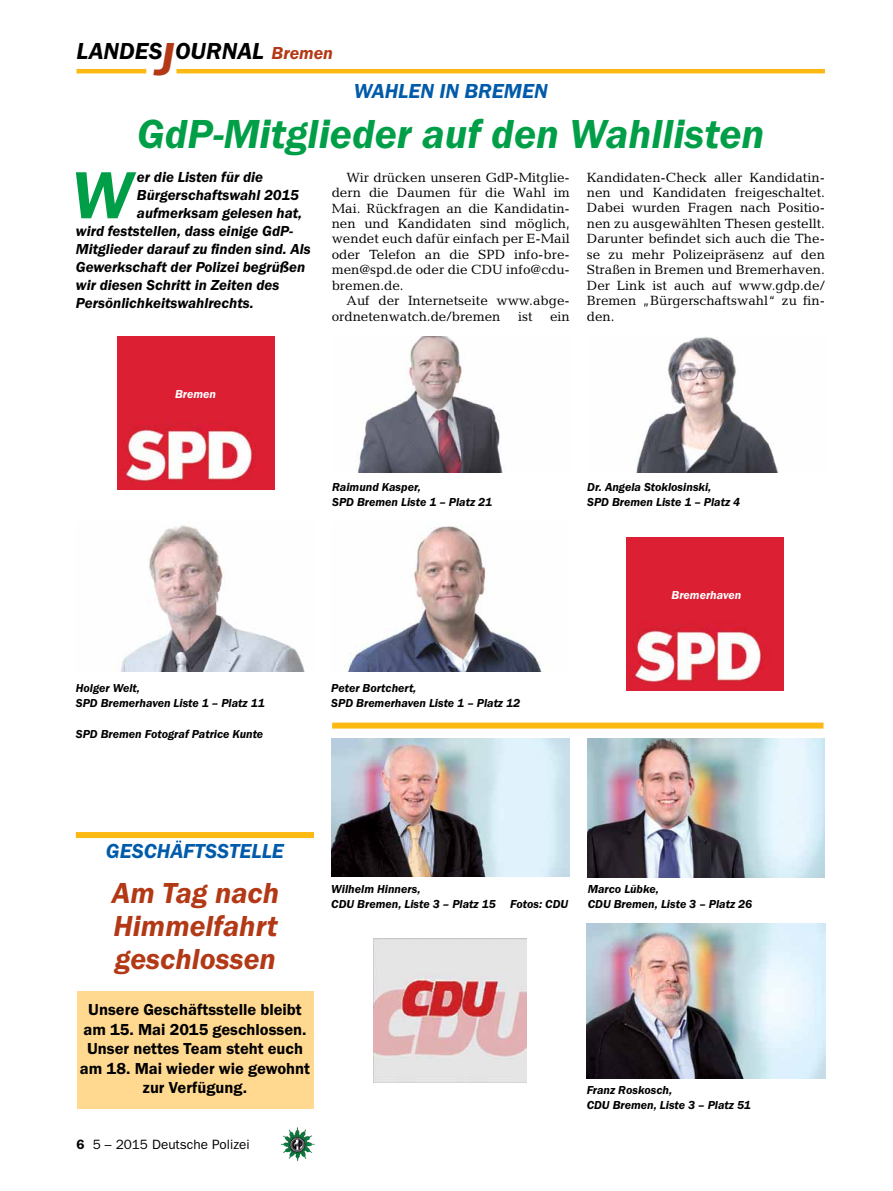
<style>
.page{position:relative;width:893px;height:1191px;background:#fff}
.page>*{position:absolute;margin:0;border:0;box-sizing:border-box;transform-origin:0 0}
.t1{font:italic 600 69px "Franklin Gothic Itc T";color:#009f47}
.t2{font:italic 600 42px "Franklin Gothic Itc T";color:#009f47}
.t3{font:italic 600 30px/33px "Franklin Gothic Itc T";color:#b33916;text-align:justify}
.t4{font:italic 600 24px "Franklin Gothic Itc T";color:#000}
.t5{font:italic 600 21px "Franklin Gothic Itc T";color:#005baa}
.t6{font:600 16.5px/19.5px "Franklin Gothic Itc T";color:#000;text-align:center}
.t7{font:italic 600 15px "Franklin Gothic Itc T";color:#000}
.t8{font:13.5px/15.5px "Candida";color:#000;text-align:justify}
.t9{font:13.5px "Franklin Gothic";color:#000}
.t10{font:italic 600 12px/15.5px "Franklin Gothic Itc T";color:#000}
.t11{font:italic 600 12px "Franklin Gothic Itc T";color:#fff}
.s1{font-size:48px;color:#b33916}
.s2{font-size:18px;color:#b33916}
.s3{font-weight:600}
</style>
<div class="page">
<hr style="left:77px;top:69px;width:69px;height:4px;background:#fdb913">
<hr style="left:176px;top:69px;width:649px;height:4px;background:#fdb913">
<img style="left:281px;top:1128px;width:16px;height:24px">
<img style="left:357px;top:336px;width:146px;height:136px">
<img style="left:636px;top:337px;width:142px;height:135px">
<img style="left:121px;top:525px;width:184px;height:146px">
<img style="left:344px;top:526px;width:198px;height:145px">
<img style="left:331px;top:738px;width:239px;height:138px">
<img style="left:587px;top:738px;width:238px;height:139px">
<img style="left:587px;top:923px;width:239px;height:155px">
<div style="left:332px;top:722px;width:491px;height:6px;background:#fdb913"></div>
<div style="left:77px;top:991px;width:236px;height:118px;background:#ffd990"></div>
<div style="left:76px;top:832px;width:238px;height:6px;background:#fdb913"></div>
<img style="left:373px;top:939px;width:153px;height:143px">
<img style="left:117px;top:336px;width:157px;height:153px">
<img style="left:627px;top:537px;width:157px;height:153px">
<h3 class="t4" style="left:77px;top:37px;width:258px">LANDES<span class="s1">J</span>OURNAL <span class="s2">Bremen</span></h3>
<h3 class="t5" style="left:354px;top:79px;width:58px">Wahlen</h3>
<h3 class="t5" style="left:439px;top:79px;width:54px">in Bremen</h3>
<h2 class="t2" style="left:137px;top:109px;width:629px">GdP-Mitglieder auf den Wahllisten</h2>
<p class="t8" style="left:332px;top:169px;width:240px;text-indent:15px">Wir drücken unseren GdP-Mitglie&shy;dern die Daumen für die Wahl im Mai. Rückfragen an die Kandidatin&shy;nen und Kandidaten sind möglich, wendet euch dafür einfach per E-Mail oder Telefon an die SPD info-bre&shy;men@spd.de oder die CDU info@cdu&shy;bremen.de.</p>
<p class="t8" style="left:332px;top:293px;width:240px;text-indent:15px">Auf der Internetseite www.abge&shy;ordnetenwatch.de/bremen</p>
<h1 class="t1" style="left:71px;top:155px;width:62px">W</h1>
<p class="t7" style="left:137px;top:168px;width:128px">er die Listen für die</p>
<p class="t8" style="left:587px;top:169px;width:240px">Kandidaten-Check aller Kandidatin&shy;nen und Kandidaten freigeschaltet.<br>Dabei wurden Fragen nach Positio&shy;nen zu ausgewählten Thesen gestellt.<br>Darunter befindet sich auch die The&shy;se zu mehr Polizeipräsenz auf den Straßen in Bremen und Bremerhaven.<br>Der Link ist auch auf www.gdp.de/ Bremen „Bürgerschaftswahl“ zu fin&shy;den.</p>
<p class="t7" style="left:137px;top:186px;width:164px">Bürgerschaftswahl 2015</p>
<p class="t7" style="left:137px;top:204px;width:167px">aufmerksam gelesen hat,</p>
<p class="t7" style="left:76px;top:222px;width:219px">wird feststellen, dass einige GdP-</p>
<p class="t7" style="left:76px;top:240px;width:236px">Mitglieder darauf zu finden sind. Als</p>
<p class="t7" style="left:76px;top:258px;width:231px">Gewerkschaft der Polizei begrüßen</p>
<p class="t7" style="left:76px;top:276px;width:205px">wir diesen Schritt in Zeiten des</p>
<p class="t7" style="left:76px;top:294px;width:179px">Persönlichkeitswahlrechts.</p>
<p class="t8" style="left:518px;top:308px;width:16px">ist</p>
<p class="t8" style="left:550px;top:308px;width:21px">ein</p>
<p class="t11" style="left:175px;top:387px;width:43px">Bremen</p>
<p class="t10" style="left:76px;top:680px;width:190px">Holger Welt,<br>SPD Bremerhaven Liste 1 – Platz 11</p>
<p class="t10" style="left:76px;top:726px;width:189px">SPD Bremen Fotograf Patrice Kunte</p>
<p class="t10" style="left:332px;top:479px;width:161px">Raimund Kasper,<br>SPD Bremen Liste 1 – Platz 21</p>
<p class="t10" style="left:587px;top:479px;width:155px">Dr. Angela Stoklosinski,<br>SPD Bremen Liste 1 – Platz 4</p>
<p class="t10" style="left:331px;top:680px;width:190px">Peter Bortchert,<br>SPD Bremerhaven Liste 1 – Platz 12</p>
<p class="t11" style="left:671px;top:588px;width:71px">Bremerhaven</p>
<h3 class="t5" style="left:106px;top:838px;width:146px">Ges chäftss telle</h3>
<h3 class="t3" style="left:112px;top:875px;width:169px">Am Tag nach Himmelfahrt geschlossen</h3>
<p class="t6" style="left:80px;top:1000px;width:232px">Unsere Geschäftsstelle bleibt am 15. Mai 2015 geschlossen.<br>Unser nettes Team steht euch am 18. Mai wieder wie gewohnt zur Verfügung.</p>
<p class="t9" style="left:77px;top:1136px;width:175px"><span class="s3">6</span> 5 – 2015 Deutsche Polizei</p>
<p class="t10" style="left:331px;top:880px;width:238px">Wilhelm Hinners,<br>CDU Bremen, Liste 3 – Platz 15 Fotos: CDU</p>
<p class="t10" style="left:588px;top:880px;width:166px">Marco Lübke,<br>CDU Bremen, Liste 3 – Platz 26</p>
<p class="t10" style="left:587px;top:1081px;width:166px">Franz Roskosch,<br>CDU Bremen, Liste 3 – Platz 51</p>
</div>
